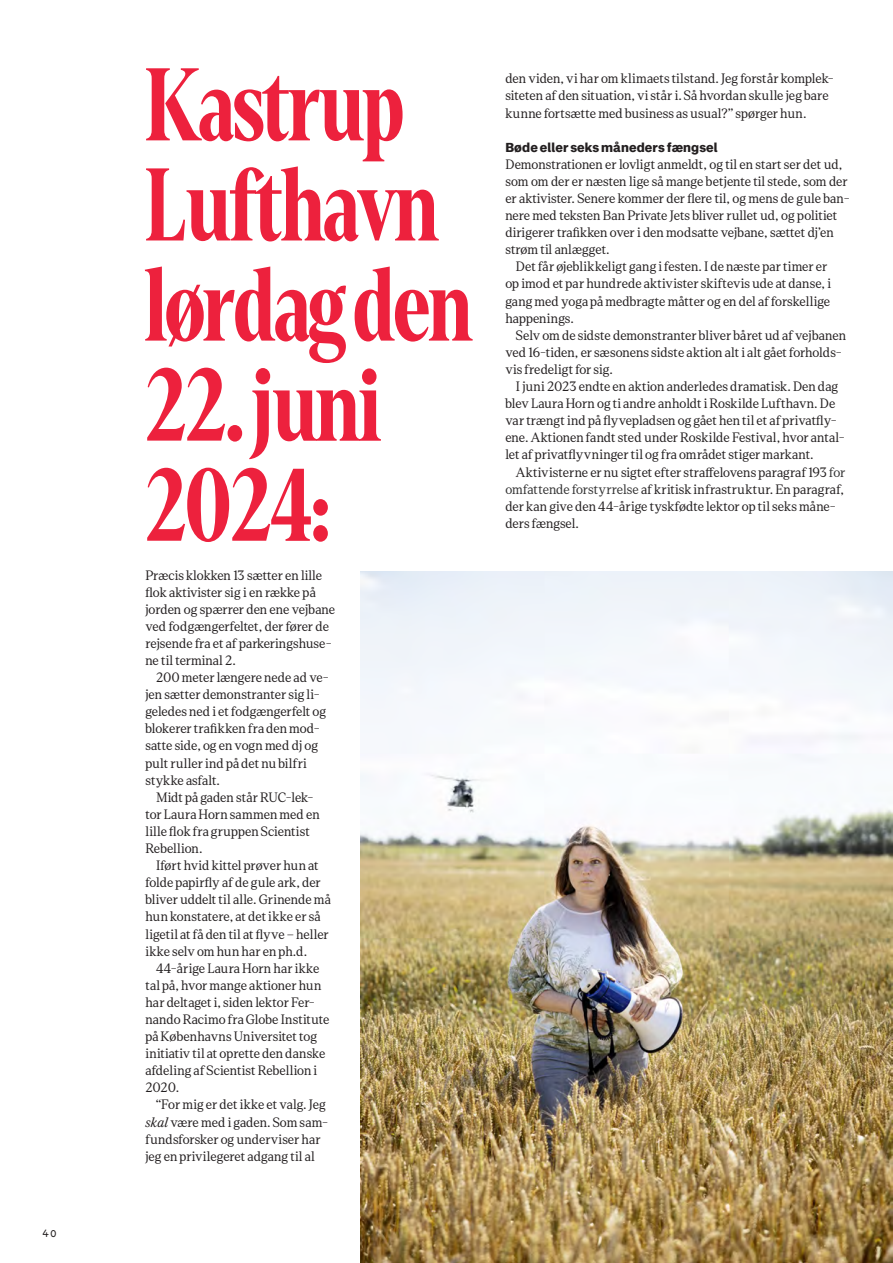
<style>
.page{position:relative;width:893px;height:1263px;background:#fff}
.page>*{position:absolute;margin:0;border:0;box-sizing:border-box;transform-origin:0 0}
.BRØD_IND{font:800 100.05px/100.1px "Denton X Condensed";letter-spacing:-.005em;color:#ed213d}
.BRØD_IND-2{font:300 13.2px/17.1px "Denton Text";color:#231f20}
.BRØD_UD{font:300 13.2px/17.1px "Denton Text";letter-spacing:-.005em;color:#231f20}
.BRØD_IND-3{font:700 13.2px "Scoop";letter-spacing:.01em;color:#231f20}
.t1{font:600 12px "Pitch Sans";color:#231f20;scale:.9 1}
.s1{font-style:italic}
.s2{color:#333}
</style>
<div class="page">
<img style="left:361px;top:571px;width:532px;height:692px">
<p class="t1" style="left:43px;top:1225px;width:18px">40</p>
<p class="BRØD_IND" style="left:145px;top:58px;width:328px">Kastrup<br>Lufthavn lørdag den</p>
<p class="BRØD_IND" style="left:145px;top:358px;width:237px">22. juni<br>2024:</p>
<p class="BRØD_UD" style="left:145px;top:566px;width:191px">Præcis klokken 13 sætter en lille flok aktivister sig i en række på jorden og spærrer den ene vejbane ved fodgængerfeltet, der fører de rejsende fra et af parkeringshuse&shy;ne til terminal 2.</p>
<p class="BRØD_IND-2" style="left:145px;top:668px;width:185px;text-indent:11px">200 meter længere nede ad ve&shy;jen sætter demonstranter sig li&shy;geledes ned i et fodgængerfelt og blokerer trafikken fra den mod&shy;satte side, og en vogn med dj og pult ruller ind på det nu bilfri stykke asfalt.</p>
<p class="BRØD_IND-2" style="left:145px;top:788px;width:176px;text-indent:11px">Midt på gaden står RUC-lek&shy;tor Laura Horn sammen med en lille flok fra gruppen Scientist<br>Rebellion.</p>
<p class="BRØD_IND-2" style="left:145px;top:857px;width:187px;text-indent:11px">Iført hvid kittel prøver hun at folde papirfly af de gule ark, der bliver uddelt til alle. Grinende må hun konstatere, at det ikke er så ligetil at få den til at flyve – heller ikke selv om hun har en ph.d.</p>
<p class="BRØD_IND-2" style="left:145px;top:959px;width:186px;text-indent:11px">44-årige Laura Horn har ikke tal på, hvor mange aktioner hun har deltaget i, siden lektor Fer&shy;nando Racimo fra Globe Institute på Københavns Universitet tog initiativ til at oprette den danske afdeling af Scientist Rebellion i<br>2020.</p>
<p class="BRØD_IND-2" style="left:145px;top:1096px;width:184px;text-indent:11px">“For mig er det ikke et valg. Jeg <span class="s1">skal</span> være med i gaden. Som sam&shy;fundsforsker og underviser har jeg en privilegeret adgang til al</p>
<p class="BRØD_IND-2" style="left:505px;top:70px;width:330px">den viden, vi har om klimaets tilstand. Jeg forstår komplek&shy;siteten af den situation, vi står i. Så hvordan skulle jeg bare kunne fortsætte med business as usual?” spørger hun.</p>
<p class="BRØD_IND-3" style="left:505px;top:139px;width:214px">Bøde eller seks måneders fængsel</p>
<p class="BRØD_UD" style="left:505px;top:155px;width:346px">Demonstrationen er lovligt anmeldt, og til en start ser det ud, som om der er næsten lige så mange betjente til stede, som der er aktivister. Senere kommer der flere til, og mens de gule ban&shy;nere med teksten Ban Private Jets bliver rullet ud, og politiet dirigerer trafikken over i den modsatte vejbane, sættet dj’en strøm til anlægget.</p>
<p class="BRØD_IND-2" style="left:505px;top:258px;width:327px;text-indent:11px">Det får øjeblikkeligt gang i festen. I de næste par timer er op imod et par hundrede aktivister skiftevis ude at danse, i gang med yoga på medbragte måtter og en del af forskellige happenings.</p>
<p class="BRØD_IND-2" style="left:505px;top:326px;width:342px;text-indent:11px">Selv om de sidste demonstranter bliver båret ud af vejbanen ved 16-tiden, er sæsonens sidste aktion alt i alt gået forholds&shy;vis fredeligt for sig.</p>
<p class="BRØD_IND-2" style="left:505px;top:377px;width:341px;text-indent:11px">I juni 2023 endte en aktion anderledes dramatisk. Den dag blev Laura Horn og ti andre anholdt i Roskilde Lufthavn. De var trængt ind på flyvepladsen og gået hen til et af privatfly&shy;ene. Aktionen fandt sted under Roskilde Festival, hvor antal&shy;let af privatflyvninger til og fra området stiger markant.</p>
<p class="BRØD_IND-2" style="left:505px;top:463px;width:341px;text-indent:11px">Aktivisterne er nu sigtet efter straffelovens paragraf 193 <span class="s2">for omfattende forstyrrelse</span> af kritisk infrastruktur. En paragraf, der kan give den 44-årige tyskfødte lektor op til seks måne&shy;ders fængsel.</p>
</div>
